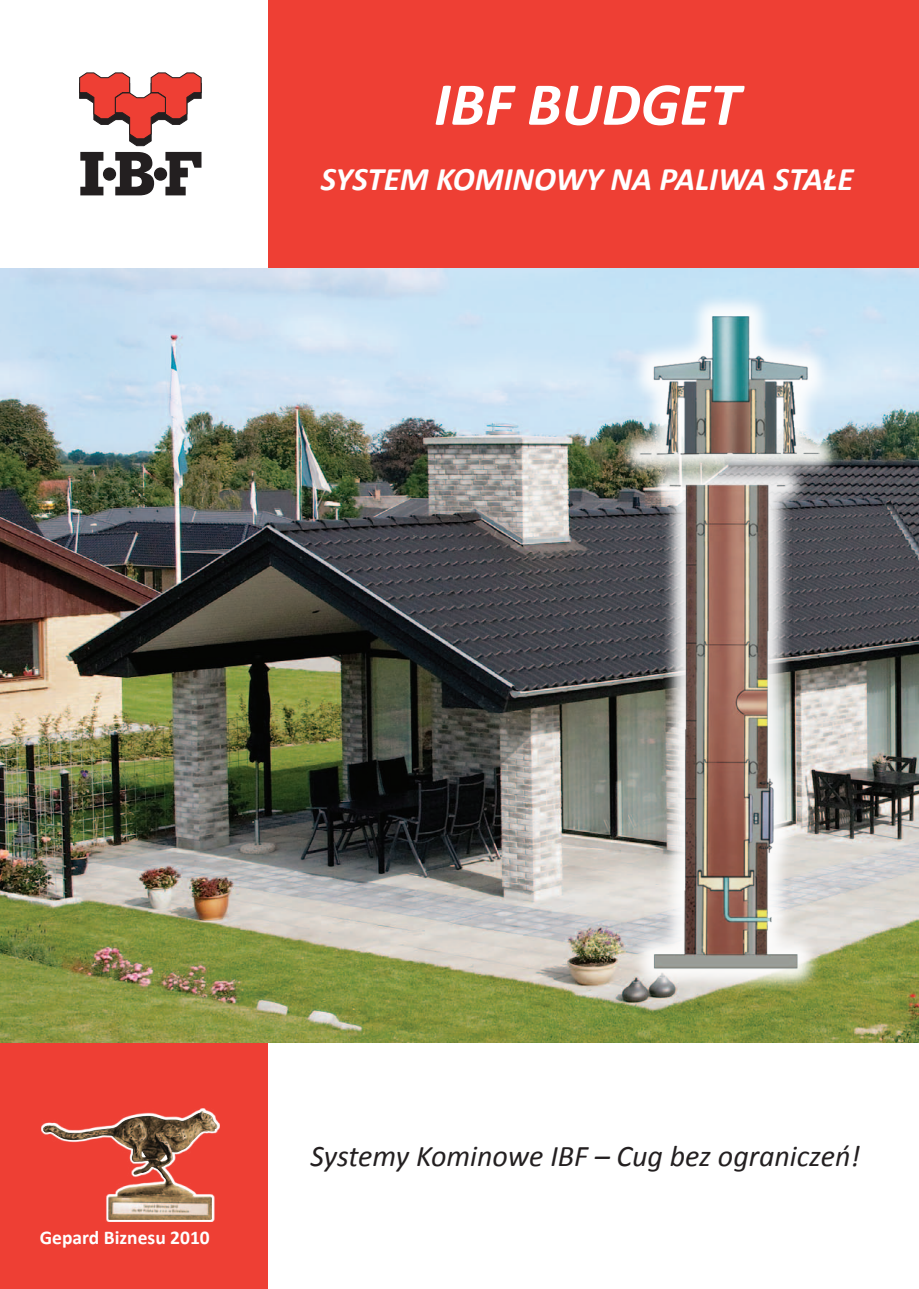
<style>
.page{position:relative;width:919px;height:1289px;background:#fff}
.page>*{position:absolute;margin:0;border:0;box-sizing:border-box;transform-origin:0 0}
.t1{font:italic 700 61.5px "Calibri";color:#fff}
.t2{font:italic 700 33px "Calibri";color:#fff}
.t3{font:italic 30px "Calibri";color:#231f20}
.t4{font:700 19.5px "Calibri";color:#fff}
</style>
<div class="page">
<svg style="left:79px;top:72px;width:123px;height:123px"></svg>
<div style="left:268px;top:0;width:650px;height:268px;background:#ee3f34"></div>
<div style="left:0;top:1042px;width:268px;height:246px;background:#ee3f34"></div>
<img style="left:0;top:268px;width:918px;height:774px">
<svg style="left:41px;top:1108px;width:178px;height:113px"></svg>
<img style="left:43px;top:1111px;width:158px;height:108px">
<div style="left:614px;top:290px;width:225px;height:700px;background:#fff;opacity:.9"></div>
<img style="left:639px;top:312px;width:180px;height:667px">
<h1 class="t1" style="left:434px;top:66px;width:308px">IBF BUDGET</h1>
<p class="t2" style="left:321px;top:158px;width:534px">SYSTEM KOMINOWY NA PALIWA STAŁE</p>
<p class="t4" style="left:40px;top:1224px;width:171px">Gepard Biznesu 2010</p>
<p class="t3" style="left:310px;top:1137px;width:551px">Systemy Kominowe IBF – Cug bez ograniczeń!</p>
</div>
